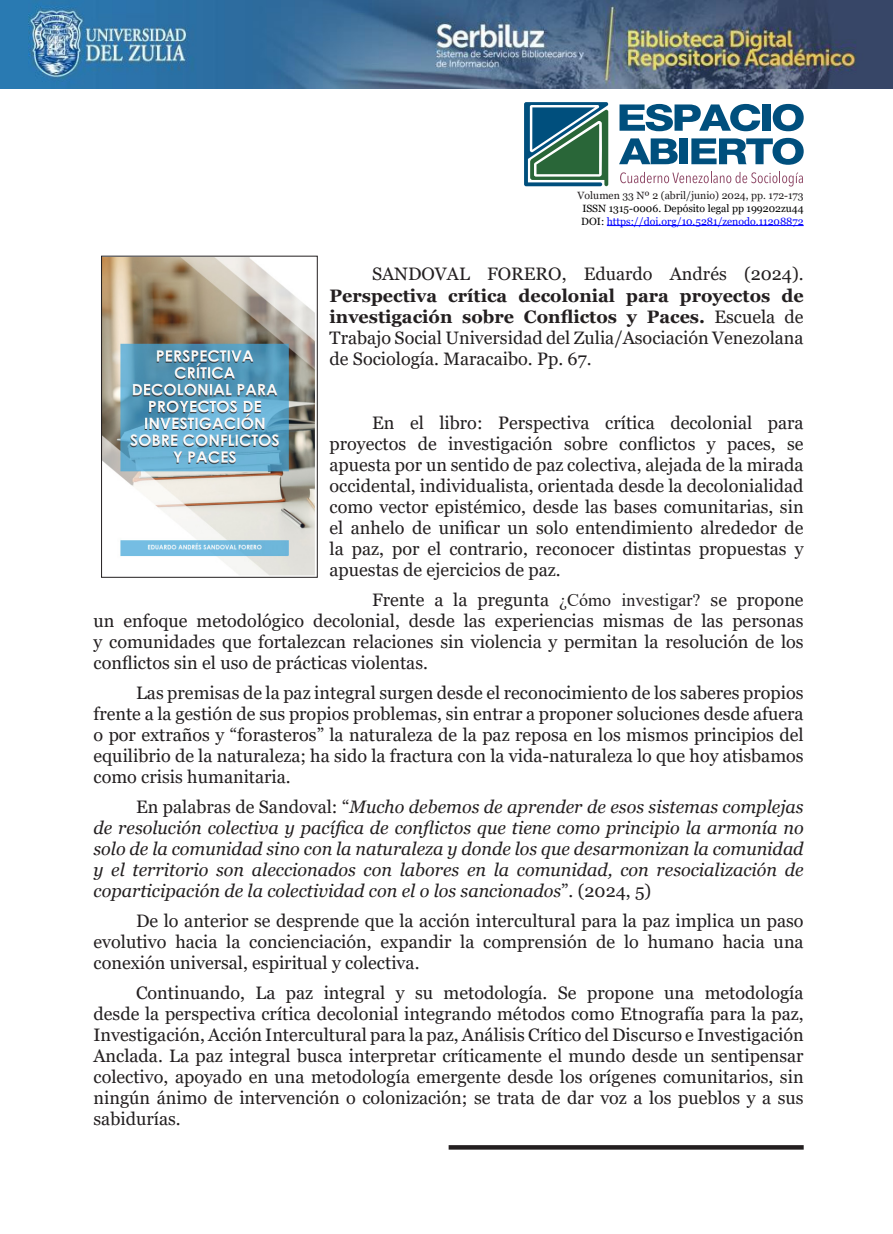
<style>
.page{position:relative;width:893px;height:1234px;background:#fff}
.page>*{position:absolute;margin:0;border:0;box-sizing:border-box;transform-origin:0 0}
.t1{font:18px/21px "Georgia";color:#231f20;text-align:justify}
.t2{font:italic 18px/21px "Georgia";color:#231f20;text-align:justify}
.t3{font:10.5px/12.6px "Georgia";color:#000}
.t4{font:10.5px "Georgia";color:#231f20}
.s1{color:#00f}
.s2{font-weight:700}
.s3{font-family:"Times New Roman"}
.s4{font-style:normal}
</style>
<div class="page">
<svg style="left:524px;top:102px;width:84px;height:85px;background:#477e7b"></svg>
<svg style="left:619px;top:138px;width:59px;height:26px"></svg>
<div style="left:680px;top:138px;width:8px;height:26px;background:#004f7d"></div>
<svg style="left:691px;top:138px;width:113px;height:27px"></svg>
<svg style="left:619px;top:104px;width:141px;height:27px"></svg>
<div style="left:762px;top:104px;width:8px;height:27px;background:#004f7d"></div>
<svg style="left:773px;top:104px;width:31px;height:27px"></svg>
<svg style="left:620px;top:172px;width:183px;height:14px"></svg>
<svg style="left:449px;top:1145px;width:355px;height:4px"></svg>
<img style="left:0;top:0;width:893px;height:88px">
<img style="left:103px;top:258px;width:212px;height:317px">
<div style="left:101px;top:256px;width:216px;height:321px;border:1px solid #231f20"></div>
<hr style="left:607px;top:225px;width:197px;height:1px;background:#00f">
<p class="t4" style="left:578px;top:189px;width:228px">Volumen 33 Nº 2 (abril/junio) 2024, pp. 172-173</p>
<p class="t3" style="left:581px;top:202px;width:224px">ISSN 1315-0006. Depósito legal pp 199202zu44<br>DOI: <span class="s1">https://doi.org/10.5281/zenodo.11208872</span></p>
<p class="t1" style="left:372px;top:264px;width:433px">SANDOVAL FORERO, Eduardo Andrés (2024).</p>
<p class="t1" style="left:330px;top:285px;width:476px"><span class="s2">Perspectiva crítica decolonial para proyectos de investigación sobre Conflictos y Paces.</span> Escuela de Trabajo Social Universidad del Zulia/Asociación Venezolana de Sociología. Maracaibo. Pp. 67.</p>
<p class="t1" style="left:330px;top:412px;width:476px;text-indent:43px">En el libro: Perspectiva crítica decolonial para proyectos de investigación sobre conflictos y paces, se apuesta por un sentido de paz colectiva, alejada de la mirada occidental, individualista, orientada desde la decolonialidad como vector epistémico, desde las bases comunitarias, sin el anhelo de unificar un solo entendimiento alrededor de la paz, por el contrario, reconocer distintas propuestas y apuestas de ejercicios de paz.</p>
<p class="t1" style="left:94px;top:589px;width:712px;text-indent:278px">Frente a la pregunta <span class="s3">¿Cómo investigar?</span> se propone un enfoque metodológico decolonial, desde las experiencias mismas de las personas y comunidades que fortalezcan relaciones sin violencia y permitan la resolución de los conflictos sin el uso de prácticas violentas.</p>
<p class="t1" style="left:94px;top:682px;width:712px;text-indent:43px">Las premisas de la paz integral surgen desde el reconocimiento de los saberes propios frente a la gestión de sus propios problemas, sin entrar a proponer soluciones desde afuera o por extraños y “forasteros” la naturaleza de la paz reposa en los mismos principios del equilibrio de la naturaleza; ha sido la fractura con la vida-naturaleza lo que hoy atisbamos como crisis humanitaria.</p>
<p class="t2" style="left:94px;top:796px;width:712px;text-indent:43px"><span class="s4">En palabras de Sandoval: “</span>Mucho debemos de aprender de esos sistemas complejas de resolución colectiva y pacífica de conflictos que tiene como principio la armonía no solo de la comunidad sino con la naturaleza y donde los que desarmonizan la comunidad y el territorio son aleccionados con labores en la comunidad, con resocialización de coparticipación de la colectividad con el o los sancionados<span class="s4">”. (2024, 5)</span></p>
<p class="t1" style="left:94px;top:910px;width:712px;text-indent:43px">De lo anterior se desprende que la acción intercultural para la paz implica un paso evolutivo hacia la concienciación, expandir la comprensión de lo humano hacia una conexión universal, espiritual y colectiva.</p>
<p class="t1" style="left:94px;top:982px;width:712px;text-indent:43px">Continuando, La paz integral y su metodología. Se propone una metodología desde la perspectiva crítica decolonial integrando métodos como Etnografía para la paz, Investigación, Acción Intercultural para la paz, Análisis Crítico del Discurso e Investigación Anclada. La paz integral busca interpretar críticamente el mundo desde un sentipensar colectivo, apoyado en una metodología emergente desde los orígenes comunitarios, sin ningún ánimo de intervención o colonización; se trata de dar voz a los pueblos y a sus sabidurías.</p>
</div>
